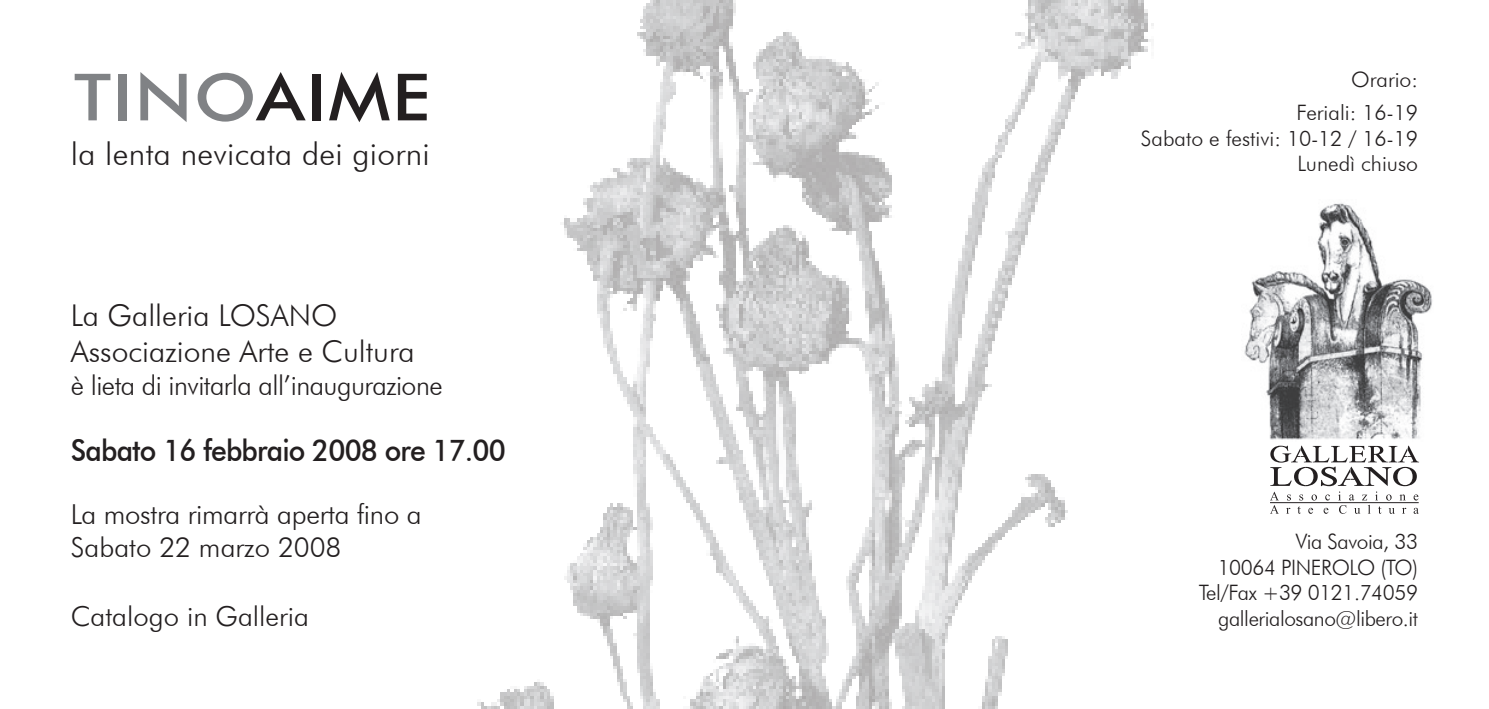
<style>
.page{position:relative;width:1489px;height:709px;background:#fff}
.page>*{position:absolute;margin:0;border:0;box-sizing:border-box;transform-origin:0 0}
.testo{font:500 65px "Futura BT";letter-spacing:.02em;color:#808285;scale:1.11 1}
.testo-2{font:300 31.5px "Futura BT";letter-spacing:.01em;color:#231f20}
.t1{font:300 30px "Futura BT";color:#231f20}
.t2{font:500 30px "Futura BT";letter-spacing:-.03em;color:#231f20;scale:.94 1}
.t3{font:300 27.5px "Futura BT";letter-spacing:-.01em;color:#231f20}
.t4{font:300 21.25px "Futura BT";letter-spacing:-.02em;color:#231f20}
.t5{font:300 21.25px "Futura BT";color:#231f20}
.s1{color:#231f20}
</style>
<div class="page">
<img style="left:477px;top:0;width:799px;height:708px">
<img style="left:1241px;top:200px;width:192px;height:241px">
<svg style="left:1269px;top:445px;width:149px;height:68px"></svg>
<hr style="left:1269px;top:502px;width:149px;height:1px;background:#231f20">
<p class="testo" style="left:74px;top:58px;width:322px">TINO<span class="s1">AIME</span></p>
<p class="testo-2" style="left:71px;top:134px;width:360px">la lenta nevicata dei giorni</p>
<p class="t1" style="left:71px;top:297px;width:268px">La Galleria LOSANO</p>
<p class="t1" style="left:71px;top:333px;width:345px">Associazione Arte e Cultura</p>
<p class="t3" style="left:71px;top:368px;width:373px">è lieta di invitarla all’inaugurazione</p>
<p class="t2" style="left:71px;top:432px;width:464px">Sabato 16 febbraio 2008 ore 17.00</p>
<p class="t3" style="left:71px;top:497px;width:352px">La mostra rimarrà aperta fino a</p>
<p class="t3" style="left:71px;top:530px;width:272px">Sabato 22 marzo 2008</p>
<p class="t3" style="left:71px;top:599px;width:240px">Catalogo in Galleria</p>
<p class="t4" style="left:1351px;top:67px;width:68px">Orario:</p>
<p class="t5" style="left:1296px;top:100px;width:123px">Feriali: 16-19</p>
<p class="t5" style="left:1140px;top:125px;width:278px">Sabato e festivi: 10-12 / 16-19</p>
<p class="t5" style="left:1297px;top:151px;width:122px">Lunedì chiuso</p>
<p class="t4" style="left:1295px;top:529px;width:124px">Via Savoia, 33</p>
<p class="t4" style="left:1217px;top:554px;width:202px">10064 PINEROLO (TO)</p>
<p class="t4" style="left:1198px;top:580px;width:221px">Tel/Fax +39 0121.74059</p>
<p class="t4" style="left:1218px;top:605px;width:201px">gallerialosano@libero.it</p>
</div>
